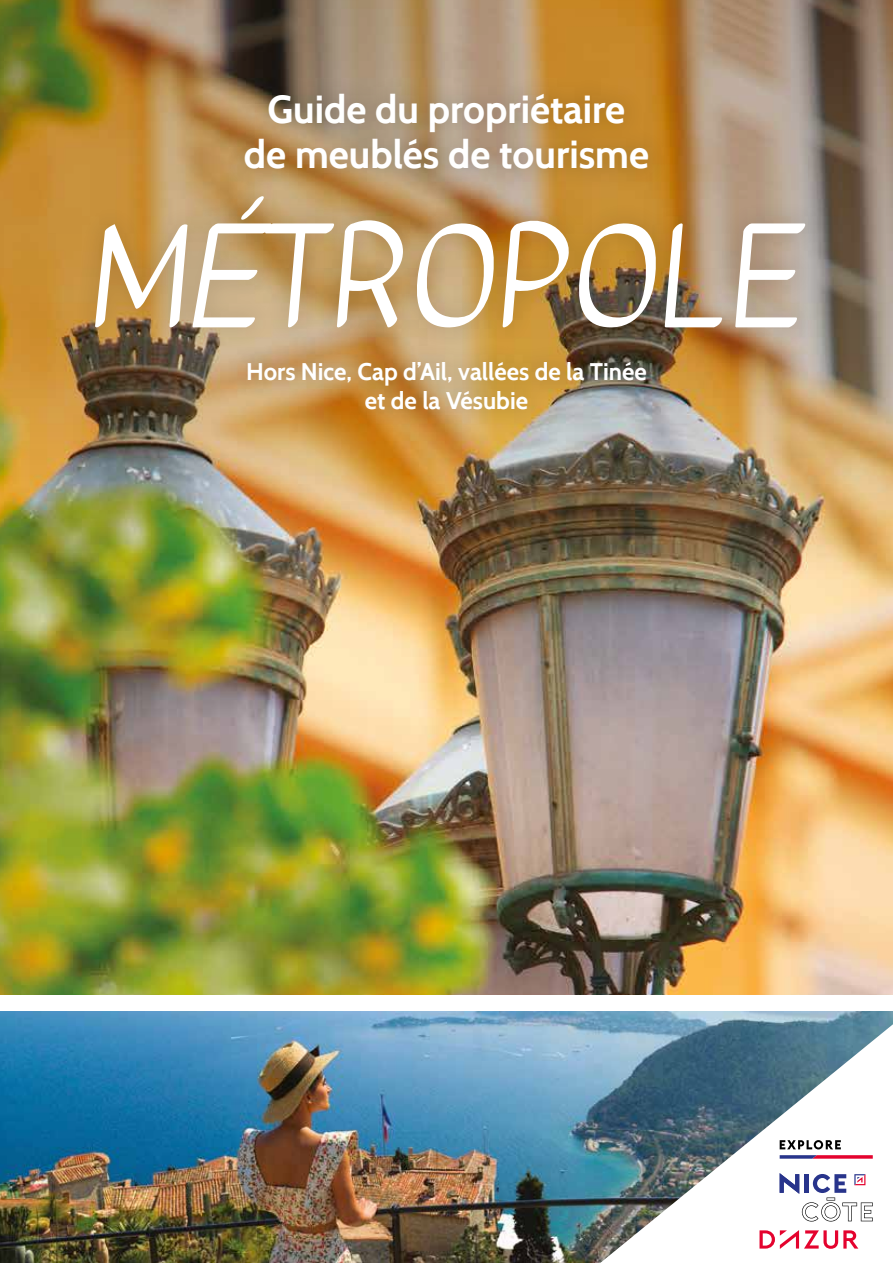
<style>
.page{position:relative;width:893px;height:1263px;background:#fff}
.page>*{position:absolute;margin:0;border:0;box-sizing:border-box;transform-origin:0 0}
.t1{font:130.5px "Kavivanar";color:#fff}
.t2{font:700 39px/45px "Cabin";color:#fff;text-align:center}
.t3{font:700 24px/28.8px "Cabin";color:#fff;text-align:center}
</style>
<div class="page">
<img style="left:0;top:574px;width:893px;height:420px">
<img style="left:0;top:1011px;width:893px;height:252px">
<img style="left:0;top:0;width:893px;height:574px">
<img style="left:600px;top:1024px;width:293px;height:239px">
<svg style="left:780px;top:1140px;width:61px;height:9px"></svg>
<svg style="left:780px;top:1155px;width:93px;height:4px"></svg>
<svg style="left:759px;top:1230px;width:99px;height:19px"></svg>
<svg style="left:780px;top:1173px;width:93px;height:48px"></svg>
<div style="left:222px;top:71px;width:449px;height:121px;background:#000;opacity:.12"></div>
<div style="left:225px;top:340px;width:443px;height:92px;background:#000;opacity:.12"></div>
<div style="left:72px;top:174px;width:755px;height:177px;background:#000;opacity:.12"></div>
<h2 class="t2" style="left:244px;top:86px;width:407px">Guide du propriétaire de meublés de tourisme</h2>
<h1 class="t1" style="left:90px;top:183px;width:715px">MÉTROPOLE</h1>
<p class="t3" style="left:246px;top:357px;width:402px">Hors Nice, Cap d’Ail, vallées de la Tinée et de la Vésubie</p>
</div>
